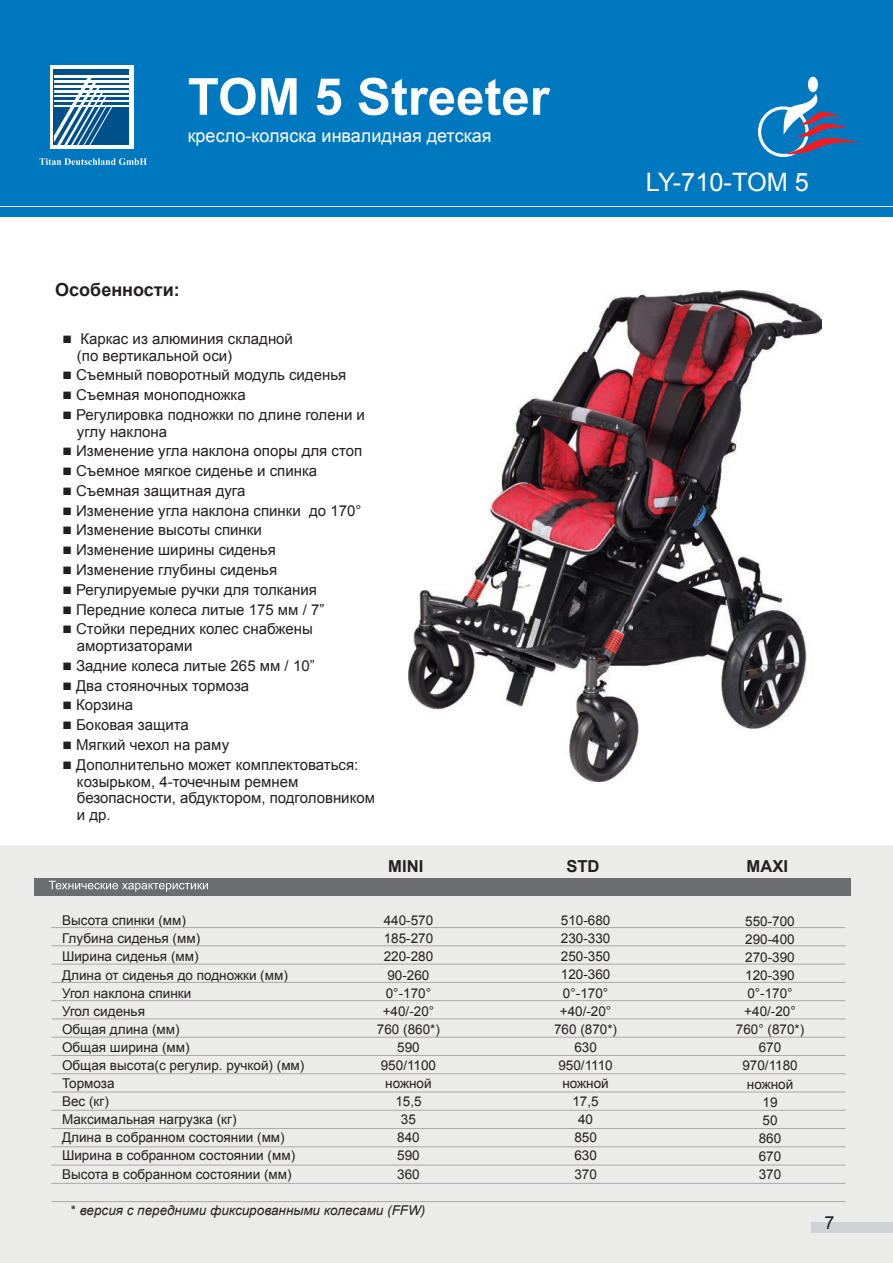
<style>
.page{position:relative;width:893px;height:1263px;background:#fff}
.page>*{position:absolute;margin:0;border:0;box-sizing:border-box;transform-origin:0 0}
.t1{font:700 51px "Arial";color:#fff}
.t2{font:25.35px "Arial";color:#fff}
.t3{font:18px "Arial";color:#fff}
.t4{font:700 18px "Arial";color:#231f20}
.t5{font:18px "Arial";color:#231f20}
.t6{font:700 16.5px "Arial";color:#231f20}
.t7{font:15px/16.8px "Arial";color:#231f20}
.t8{font:13.5px/18.1px "Arial";color:#231f20;text-align:center}
.t9{font:italic 13.5px "Arial";color:#231f20}
.s1{font-style:normal}
</style>
<div class="page">
<div style="left:0;top:845px;width:893px;height:418px;background:#ebebea"></div>
<hr style="left:51px;top:927px;width:794px;height:1px;background:#a8a9ad">
<hr style="left:51px;top:1201px;width:794px;height:1px;background:#a8a9ad">
<hr style="left:51px;top:945px;width:794px;height:1px;background:#a8a9ad">
<hr style="left:51px;top:964px;width:794px;height:1px;background:#a8a9ad">
<hr style="left:51px;top:982px;width:794px;height:1px;background:#a8a9ad">
<hr style="left:51px;top:1000px;width:794px;height:1px;background:#a8a9ad">
<hr style="left:51px;top:1018px;width:794px;height:1px;background:#a8a9ad">
<hr style="left:51px;top:1037px;width:794px;height:1px;background:#a8a9ad">
<hr style="left:51px;top:1055px;width:794px;height:1px;background:#a8a9ad">
<hr style="left:51px;top:1073px;width:794px;height:1px;background:#a8a9ad">
<hr style="left:51px;top:1091px;width:794px;height:1px;background:#a8a9ad">
<hr style="left:51px;top:1110px;width:794px;height:1px;background:#a8a9ad">
<hr style="left:51px;top:1128px;width:794px;height:1px;background:#a8a9ad">
<hr style="left:51px;top:1146px;width:794px;height:1px;background:#a8a9ad">
<hr style="left:51px;top:1165px;width:794px;height:1px;background:#a8a9ad">
<hr style="left:51px;top:1183px;width:794px;height:1px;background:#a8a9ad">
<div style="left:34px;top:878px;width:817px;height:17px;background:#6c6d70"></div>
<svg style="left:49px;top:881px;width:159px;height:11px"></svg>
<div style="left:0;top:0;width:893px;height:205px;background:#0078bf"></div>
<svg style="left:50px;top:65px;width:83px;height:83px"></svg>
<div style="left:54px;top:70px;width:75px;height:75px;background:#00518b"></div>
<hr style="left:54px;top:75px;width:75px;height:2px;background:#fff">
<hr style="left:54px;top:80px;width:75px;height:2px;background:#fff">
<hr style="left:54px;top:85px;width:75px;height:2px;background:#fff">
<hr style="left:54px;top:90px;width:75px;height:2px;background:#fff">
<hr style="left:54px;top:95px;width:75px;height:2px;background:#fff">
<hr style="left:54px;top:101px;width:75px;height:1px;background:#fff">
<hr style="left:54px;top:106px;width:75px;height:1px;background:#fff">
<svg style="left:54px;top:77px;width:58px;height:68px"></svg>
<div style="left:0;top:208px;width:893px;height:9px;background:#0078bf"></div>
<div style="left:758px;top:106px;width:51px;height:51px;border:3px solid #fff;border-radius:50%"></div>
<div style="left:808px;top:77px;width:10px;height:15px;background:#fff;border-radius:50%"></div>
<svg style="left:782px;top:91px;width:78px;height:64px"></svg>
<svg style="left:39px;top:158px;width:108px;height:7px"></svg>
<img style="left:409px;top:291px;width:412px;height:490px">
<img style="left:691px;top:625px;width:14px;height:11px">
<img style="left:677px;top:633px;width:26px;height:10px">
<img style="left:626px;top:632px;width:57px;height:10px">
<img style="left:620px;top:634px;width:57px;height:10px">
<img style="left:634px;top:496px;width:57px;height:142px">
<div style="left:811px;top:1222px;width:82px;height:10px;background:#d1d2d4"></div>
<h1 class="t1" style="left:188px;top:78px;width:363px">TOM 5 Streeter</h1>
<p class="t3" style="left:188px;top:129px;width:305px">кресло-коляска инвалидная детская</p>
<h2 class="t2" style="left:646px;top:173px;width:165px">LY-710-TOM 5</h2>
<p class="t4" style="left:55px;top:283px;width:126px">Особенности:</p>
<p class="t7" style="left:77px;top:331px;width:218px;text-indent:-14px">■ Каркас из алюминия складной (по вертикальной оси)</p>
<p class="t7" style="left:62px;top:368px;width:285px">■ Съемный поворотный модуль сиденья</p>
<p class="t7" style="left:62px;top:388px;width:185px">■ Съемная моноподножка</p>
<p class="t7" style="left:77px;top:407px;width:289px;text-indent:-14px">■ Регулировка подножки по длине голени и углу наклона</p>
<p class="t7" style="left:62px;top:444px;width:301px">■ Изменение угла наклона опоры для стоп</p>
<p class="t7" style="left:62px;top:464px;width:256px">■ Съемное мягкое сиденье и спинка</p>
<p class="t7" style="left:62px;top:484px;width:184px">■ Съемная защитная дуга</p>
<p class="t7" style="left:62px;top:503px;width:300px">■ Изменение угла наклона спинки до 170°</p>
<p class="t7" style="left:62px;top:523px;width:201px">■ Изменение высоты спинки</p>
<p class="t7" style="left:62px;top:543px;width:215px">■ Изменение ширины сиденья</p>
<p class="t7" style="left:62px;top:563px;width:216px">■ Изменение глубины сиденья</p>
<p class="t7" style="left:62px;top:582px;width:256px">■ Регулируемые ручки для толкания</p>
<p class="t7" style="left:62px;top:602px;width:263px">■ Передние колеса литые 175 мм / 7”</p>
<p class="t7" style="left:77px;top:622px;width:237px;text-indent:-14px">■ Стойки передних колес снабжены амортизаторами</p>
<p class="t7" style="left:62px;top:659px;width:254px">■ Задние колеса литые 265 мм / 10”</p>
<p class="t7" style="left:62px;top:678px;width:188px">■ Два стояночных тормоза</p>
<p class="t7" style="left:62px;top:698px;width:72px">■ Корзина</p>
<p class="t7" style="left:62px;top:718px;width:128px">■ Боковая защита</p>
<p class="t7" style="left:62px;top:738px;width:168px">■ Мягкий чехол на раму</p>
<p class="t7" style="left:77px;top:757px;width:300px;text-indent:-14px">■ Дополнительно может комплектоваться: козырьком, 4-точечным ремнем безопасности, абдуктором, подголовником и др.</p>
<p class="t6" style="left:388px;top:859px;width:37px">MINI</p>
<p class="t8" style="left:62px;top:913px;width:244px;text-align:left">Высота спинки (мм)<br>Глубина сиденья (мм)<br>Ширина сиденья (мм)<br>Длина от сиденья до подножки (мм)<br>Угол наклона спинки<br>Угол сиденья<br>Общая длина (мм)<br>Общая ширина (мм)<br>Общая высота(с регулир. ручкой) (мм)<br>Тормоза<br>Вес (кг)<br>Максимальная нагрузка (кг)<br>Длина в собранном состоянии (мм)<br>Ширина в собранном состоянии (мм)<br>Высота в собранном состоянии (мм)</p>
<p class="t8" style="left:377px;top:913px;width:65px">440-570<br>185-270<br>220-280<br>90-260<br>0°-170° +40/-20°<br>760 (860*)<br>590<br>950/1100 ножной<br>15,5<br>35<br>840<br>590<br>360</p>
<p class="t9" style="left:71px;top:1205px;width:356px"><span class="s1">*</span> версия с передними фиксированными колесами (FFW)</p>
<p class="t6" style="left:566px;top:859px;width:35px">STD</p>
<p class="t8" style="left:554px;top:913px;width:65px">510-680<br>230-330<br>250-350<br>120-360<br>0°-170° +40/-20°<br>760 (870*)<br>630<br>950/1110 ножной<br>17,5<br>40<br>850<br>630<br>370</p>
<p class="t6" style="left:747px;top:860px;width:43px">MAXI</p>
<p class="t8" style="left:736px;top:913px;width:70px">550-700<br>290-400<br>270-390<br>120-390<br>0°-170° +40/-20°<br>760° (870*)<br>670<br>970/1180 ножной<br>19<br>50<br>860<br>670<br>370</p>
<p class="t5" style="left:824px;top:1215px;width:12px">7</p>
</div>
